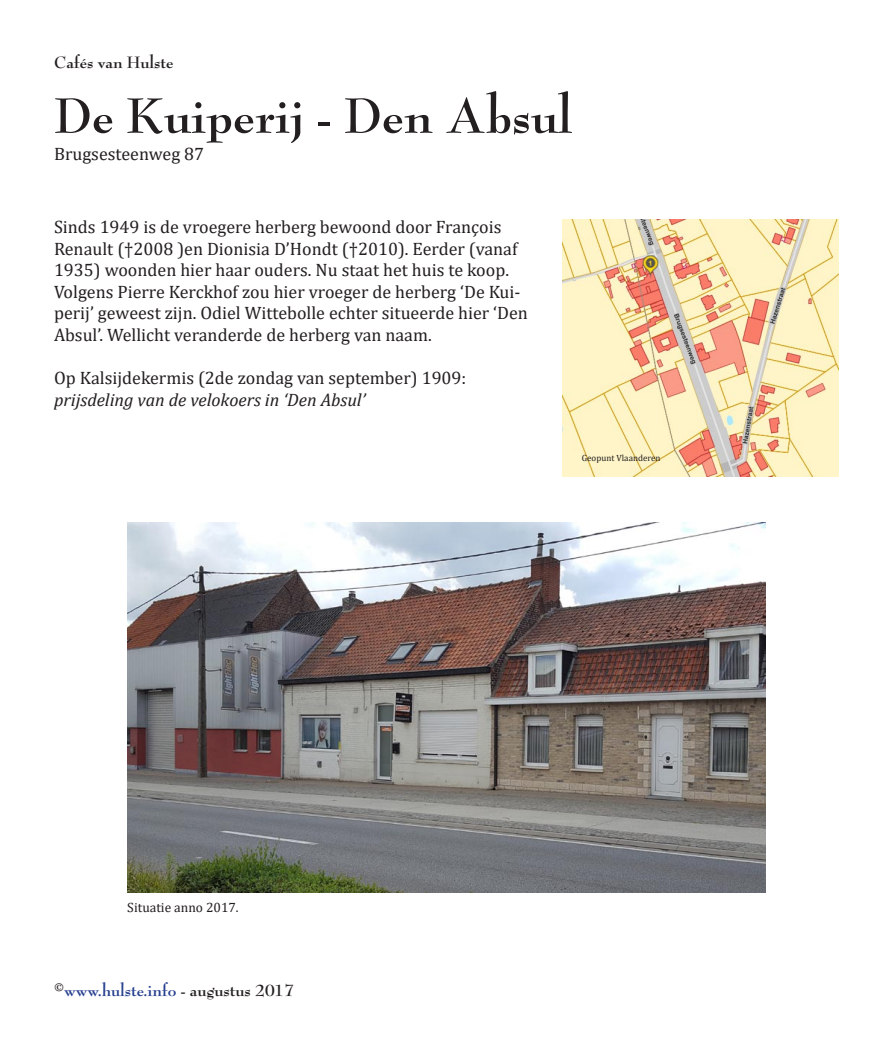
<style>
.page{position:relative;width:893px;height:1063px;background:#fff}
.page>*{position:absolute;margin:0;border:0;box-sizing:border-box;transform-origin:0 0}
.t1{font:700 54px "Bernhard Modern Std";color:#231f20}
.t2{font:18px/21.6px "Cambria";color:#231f20}
.t3{font:italic 18px "Cambria";color:#231f20}
.t4{font:700 18px "Bernhard Modern Std";color:#253f8e}
.t5{font:700 18px "Bernhard Modern Std";color:#231f20}
.t6{font:13.5px "Cambria";color:#231f20}
.t7{font:9px "Cambria";color:#231f20}
.s1{color:#231f20}
</style>
<div class="page">
<img style="left:563px;top:219px;width:276px;height:257px">
<img style="left:127px;top:522px;width:638px;height:371px">
<p class="t5" style="left:54px;top:53px;width:121px">Cafés van Hulste</p>
<h1 class="t1" style="left:54px;top:88px;width:519px">De Kuiperij - Den Absul</h1>
<p class="t2" style="left:54px;top:143px;width:152px">Brugsesteenweg 87</p>
<p class="t2" style="left:54px;top:216px;width:475px">Sinds 1949 is de vroegere herberg bewoond door François Renault (†2008 )en Dionisia D’Hondt (†2010). Eerder (vanaf 1935) woonden hier haar ouders. Nu staat het huis te koop.<br>Volgens Pierre Kerckhof zou hier vroeger de herberg ‘De Kui&shy;perij’ geweest zijn. Odiel Wittebolle echter situeerde hier ‘Den Absul’. Wellicht veranderde de herberg van naam.</p>
<p class="t2" style="left:54px;top:367px;width:414px">Op Kalsijdekermis (2de zondag van september) 1909:</p>
<p class="t3" style="left:54px;top:387px;width:313px">prijsdeling van de velokoers in ‘Den Absul’</p>
<p class="t7" style="left:582px;top:453px;width:80px">Geopunt Vlaanderen</p>
<p class="t6" style="left:127px;top:899px;width:113px">Situatie anno 2017.</p>
<p class="t4" style="left:54px;top:981px;width:242px"><span class="s1">©</span>www.hulste.info <span class="s1">- augustus 2017</span></p>
</div>
